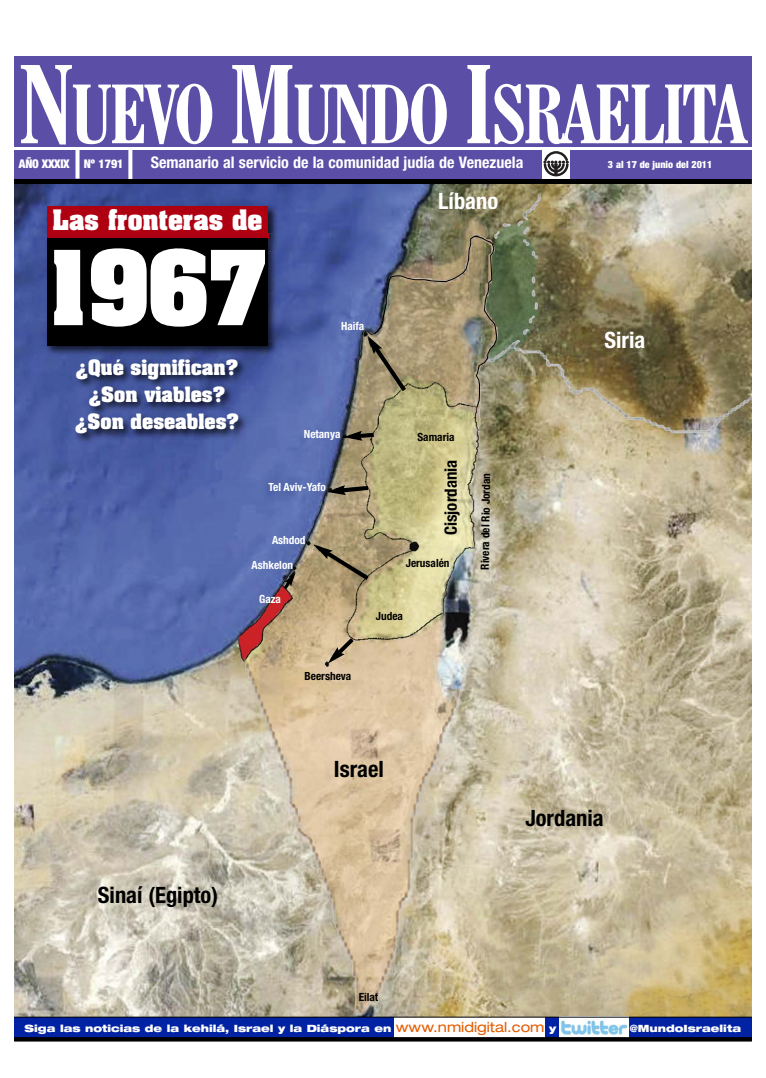
<style>
.page{position:relative;width:766px;height:1078px;background:#fff}
.page>*{position:absolute;margin:0;border:0;box-sizing:border-box;transform-origin:0 0}
.t1{font:700 condensed 108.8px "Century Schoolbook BT";color:#fff}
.t2{font:700 87.8px "Aachen";color:#fff}
.t3{font:700 condensed 81.6px "Century Schoolbook BT";letter-spacing:-.02em;color:#fff}
.t4{font:700 24px "Aachen";color:#fff}
.t5{font:700 condensed 22.5px "Helvetica Neue";color:#000}
.t6{font:700 condensed 22.5px "Helvetica Neue";color:#fff}
.t7{font:700 18px/27.2px "Aachen";color:#fff;text-align:center}
.t8{font:700 condensed 16.9px "Helvetica Neue";color:#000}
.t9{font:700 condensed 16px "Helvetica Neue";color:#fff}
.t10{font:900 condensed 12px "Helvetica Neue";letter-spacing:-.02em;color:#fff}
.t11{font:700 condensed 11.3px "Helvetica Neue";color:#000}
.t12{font:700 condensed 11.3px "Helvetica Neue";color:#fff}
.t13{font:900 expanded 10px "Helvetica Neue";color:#fff}
.t14{font:900 condensed 10px "Helvetica Neue";color:#fff}
.s1{font-size:108.8px}
.s2{font-weight:400;font-size:14px;color:#e35c00}
</style>
<div class="page">
<img style="left:14px;top:184px;width:737px;height:832px">
<svg style="left:343px;top:430px;width:35px;height:10px"></svg>
<svg style="left:327px;top:483px;width:45px;height:12px"></svg>
<svg style="left:314px;top:545px;width:59px;height:38px;background:#978664"></svg>
<svg style="left:328px;top:634px;width:30px;height:29px"></svg>
<svg style="left:281px;top:572px;width:14px;height:20px"></svg>
<img style="left:367px;top:235px;width:130px;height:173px">
<div style="left:14px;top:1017px;width:379px;height:23px;background:#0022a3"></div>
<div style="left:545px;top:1017px;width:13px;height:23px;background:#0022a3"></div>
<div style="left:626px;top:1017px;width:125px;height:23px;background:#0022a3"></div>
<img style="left:559px;top:1017px;width:69px;height:20px">
<svg style="left:14px;top:1037px;width:737px;height:4px;background:#020205"></svg>
<hr style="left:14px;top:1016px;width:737px;height:1px;background:#000">
<div style="left:14px;top:178px;width:737px;height:6px;background:#000"></div>
<div style="left:14px;top:150px;width:737px;height:28px;background:#5b4ea7"></div>
<div style="left:542px;top:150px;width:28px;height:29px;background:#fff"></div>
<svg style="left:543px;top:151px;width:26px;height:26px"></svg>
<svg style="left:75px;top:150px;width:4px;height:28px"></svg>
<svg style="left:128px;top:150px;width:4px;height:29px"></svg>
<div style="left:14px;top:57px;width:737px;height:90px;background:#5b4ea7"></div>
<img style="left:43px;top:201px;width:238px;height:32px">
<div style="left:47px;top:206px;width:221px;height:32px;background:#af0012"></div>
<img style="left:268px;top:233px;width:13px;height:125px">
<img style="left:43px;top:251px;width:4px;height:91px">
<img style="left:43px;top:233px;width:4px;height:18px">
<div style="left:47px;top:238px;width:221px;height:108px;background:#000"></div>
<img style="left:42px;top:342px;width:238px;height:117px">
<img style="left:47px;top:342px;width:221px;height:4px">
<h1 class="t1" style="left:20px;top:63px;width:55px">N</h1>
<h3 class="t3" style="left:71px;top:83px;width:676px">UEVO <span class="s1">M</span>UNDO <span class="s1">I</span>SRAELITA</h3>
<p class="t10" style="left:19px;top:159px;width:52px">AÑO XXXIX</p>
<p class="t10" style="left:84px;top:160px;width:41px">Nº 1791</p>
<h3 class="t9" style="left:151px;top:157px;width:374px">Semanario al servicio de la comunidad judía de Venezuela</h3>
<p class="t14" style="left:607px;top:161px;width:106px">3 al 17 de junio del 2011</p>
<h3 class="t4" style="left:53px;top:209px;width:211px">Las fronteras de</h3>
<h2 class="t2" style="left:48px;top:250px;width:219px">1967</h2>
<h3 class="t7" style="left:75px;top:355px;width:166px">¿Qué significan? ¿Son viables? ¿Son deseables?</h3>
<p class="t12" style="left:341px;top:322px;width:25px">Haifa</p>
<p class="t12" style="left:304px;top:430px;width:38px">Netanya</p>
<p class="t12" style="left:268px;top:483px;width:59px">Tel Aviv-Yafo</p>
<p class="t12" style="left:272px;top:535px;width:35px">Ashdod</p>
<p class="t12" style="left:251px;top:560px;width:43px">Ashkelon</p>
<p class="t12" style="left:259px;top:594px;width:23px">Gaza</p>
<h3 class="t6" style="left:438px;top:193px;width:61px">Líbano</h3>
<p class="t11" style="left:417px;top:433px;width:39px">Samaria</p>
<h3 class="t8" style="left:444px;top:535px;width:77px;rotate:-90deg">Cisjordania</h3>
<p class="t11" style="left:405px;top:558px;width:45px">Jerusalén</p>
<p class="t11" style="left:376px;top:611px;width:29px">Judea</p>
<p class="t11" style="left:480px;top:569px;width:98px;rotate:-89deg">Rivera del Rio Jordan</p>
<p class="t11" style="left:304px;top:671px;width:48px">Beersheva</p>
<h3 class="t6" style="left:604px;top:332px;width:42px">Siria</h3>
<h3 class="t5" style="left:98px;top:886px;width:122px">Sinaí (Egipto)</h3>
<h3 class="t5" style="left:334px;top:760px;width:51px">Israel</h3>
<h3 class="t5" style="left:525px;top:809px;width:80px">Jordania</h3>
<p class="t11" style="left:358px;top:992px;width:21px">Eilat</p>
<p class="t13" style="left:25px;top:1024px;width:533px">Siga las noticias de la kehilá, Israel y la Diáspora en <span class="s2">www.nmidigital.com</span> y</p>
<p class="t13" style="left:629px;top:1024px;width:113px">@MundoIsraelita</p>
</div>
